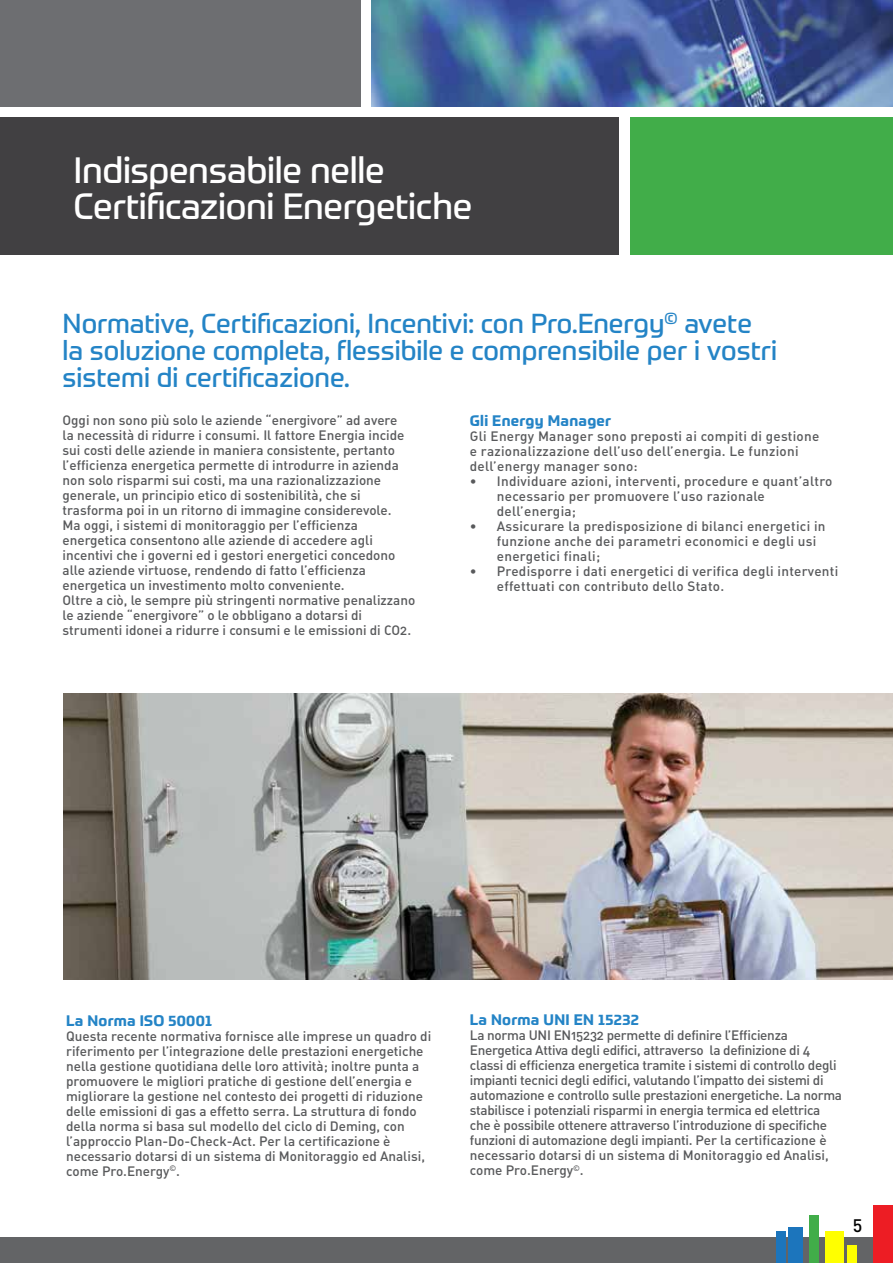
<style>
.page{position:relative;width:893px;height:1263px;background:#fff}
.page>*{position:absolute;margin:0;border:0;box-sizing:border-box;transform-origin:0 0}
.t1{font:36px/36px "Prometo";letter-spacing:-.01em;color:#fff}
.t2{font:27px/27px "Prometo";color:#2484c6}
.t3{font:18px "DIN Medium Alternate";color:#000}
.t4{font:700 15px "Prometo";letter-spacing:.02em;color:#2484c6}
.t5{font:13.5px/15px "DIN Medium Alternate";color:#58595b}
.t6{font:13.5px/15px "DIN Medium Alternate";letter-spacing:-.02em;color:#58595b}
.t7{font:13.5px/15px "DIN Medium Alternate";letter-spacing:.02em;color:#58595b}
</style>
<div class="page">
<div style="left:0;top:1237px;width:893px;height:26px;background:#636466"></div>
<div style="left:788px;top:1228px;width:15px;height:35px;background:#1c75bc"></div>
<div style="left:777px;top:1231px;width:9px;height:32px;background:#1c75bc"></div>
<div style="left:809px;top:1215px;width:10px;height:48px;background:#41ad49"></div>
<div style="left:847px;top:1245px;width:9px;height:18px;background:#ff0"></div>
<div style="left:825px;top:1231px;width:19px;height:32px;background:#ff0"></div>
<div style="left:873px;top:1205px;width:20px;height:58px;background:#ed1d24"></div>
<div style="left:0;top:0;width:361px;height:106px;background:#6d6e71"></div>
<div style="left:0;top:117px;width:618px;height:137px;background:#414042"></div>
<div style="left:631px;top:117px;width:262px;height:137px;background:#41ad49"></div>
<img style="left:372px;top:0;width:521px;height:106px">
<img style="left:64px;top:694px;width:829px;height:286px">
<h1 class="t1" style="left:74px;top:152px;width:400px">Indispensabile nelle<br>Certificazioni Energetiche</h1>
<h2 class="t2" style="left:63px;top:310px;width:716px">Normative, Certificazioni, Incentivi: con Pro.Energy<sup>©</sup> avete la soluzione completa, flessibile e comprensibile per i vostri sistemi di certificazione.</h2>
<p class="t5" style="left:63px;top:412px;width:354px">Oggi non sono più solo le aziende “energivore” ad avere<br>la necessità di ridurre i consumi. Il fattore Energia incide sui costi delle aziende in maniera consistente, pertanto l’efficienza energetica permette di introdurre in azienda non solo risparmi sui costi, ma una razionalizzazione generale, un principio etico di sostenibilità, che si trasforma poi in un ritorno di immagine considerevole.<br>Ma oggi, i sistemi di monitoraggio per l’efficienza energetica consentono alle aziende di accedere agli incentivi che i governi ed i gestori energetici concedono alle aziende virtuose, rendendo di fatto l’efficienza energetica un investimento molto conveniente.<br>Oltre a ciò, le sempre più stringenti normative penalizzano le aziende “energivore” o le obbligano a dotarsi di strumenti idonei a ridurre i consumi e le emissioni di CO2.</p>
<p class="t4" style="left:470px;top:411px;width:143px">Gli Energy Manager</p>
<p class="t7" style="left:470px;top:428px;width:351px">Gli Energy Manager sono preposti ai compiti di gestione e razionalizzazione dell’uso dell’energia. Le funzioni dell’energy manager sono:</p>
<p class="t7" style="left:497px;top:473px;width:337px;text-indent:-27px">• Individuare azioni, interventi, procedure e quant’altro necessario per promuovere l’uso razionale dell’energia;</p>
<p class="t7" style="left:497px;top:518px;width:330px;text-indent:-27px">• Assicurare la predisposizione di bilanci energetici in funzione anche dei parametri economici e degli usi energetici finali;</p>
<p class="t7" style="left:497px;top:563px;width:343px;text-indent:-27px">• Predisporre i dati energetici di verifica degli interventi effettuati con contributo dello Stato.</p>
<p class="t4" style="left:66px;top:1011px;width:148px">La Norma ISO 50001</p>
<p class="t5" style="left:66px;top:1028px;width:367px">Questa recente normativa fornisce alle imprese un quadro di riferimento per l’integrazione delle prestazioni energetiche nella gestione quotidiana delle loro attività; inoltre punta a promuovere le migliori pratiche di gestione dell’energia e migliorare la gestione nel contesto dei progetti di riduzione delle emissioni di gas a effetto serra. La struttura di fondo della norma si basa sul modello del ciclo di Deming, con l’approccio Plan-Do-Check-Act. Per la certificazione è necessario dotarsi di un sistema di Monitoraggio ed Analisi, come Pro.Energy<sup>©</sup>.</p>
<p class="t4" style="left:470px;top:1010px;width:171px">La Norma UNI EN 15232</p>
<p class="t6" style="left:470px;top:1027px;width:374px">La norma UNI EN15232 permette di definire l’Efficienza Energetica Attiva degli edifici, attraverso la definizione di 4 classi di efficienza energetica tramite i sistemi di controllo degli impianti tecnici degli edifici, valutando l’impatto dei sistemi di automazione e controllo sulle prestazioni energetiche. La norma stabilisce i potenziali risparmi in energia termica ed elettrica che è possibile ottenere attraverso l’introduzione di specifiche funzioni di automazione degli impianti. Per la certificazione è necessario dotarsi di un sistema di Monitoraggio ed Analisi, come Pro.Energy<sup>©</sup>.</p>
<h3 class="t3" style="left:853px;top:1212px;width:11px">5</h3>
</div>
